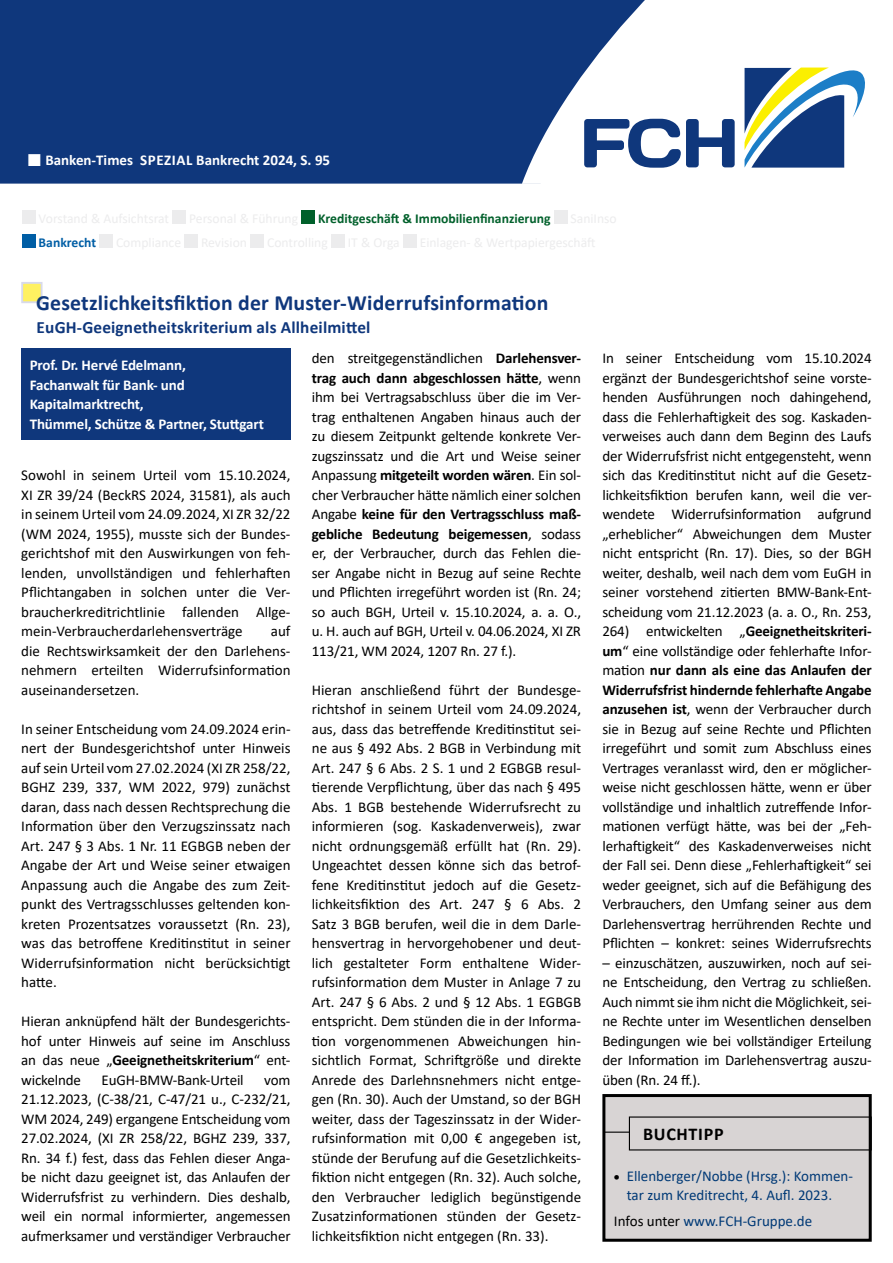
<style>
.page{position:relative;width:893px;height:1263px;background:#fff}
.page>*{position:absolute;margin:0;border:0;box-sizing:border-box;transform-origin:0 0}
.t1{font:700 21.75px "Calibri";letter-spacing:.01em;color:#0f377c}
.t2{font:700 18px "Calibri";letter-spacing:.04em;color:#000}
.t3{font:700 17.25px "Calibri";letter-spacing:.01em;color:#0f377c}
.t4{font:15px/19.5px "Calibri";letter-spacing:-.01em;color:#000;text-align:justify}
.t5{font:700 15px/19.5px "Calibri";letter-spacing:-.01em;color:#fff}
.t6{font:15px/19.5px "Calibri";color:#003976;text-align:center}
.t7{font:700 13.65px "Calibri";color:#00602b}
.t8{font:700 13.65px "Calibri";color:#005ea5}
.s1{font-weight:700}
.s2{color:#000}
</style>
<div class="page">
<div style="left:0;top:0;width:522px;height:184px;background:#0f377c"></div>
<svg style="left:522px;top:0;width:142px;height:184px"></svg>
<svg style="left:584px;top:119px;width:151px;height:49px"></svg>
<svg style="left:744px;top:67px;width:121px;height:101px"></svg>
<div style="left:21px;top:282px;width:22px;height:21px;background:#fff161;border:2px solid #d8daeb"></div>
<div style="left:22px;top:210px;width:14px;height:13px;background:#ececed"></div>
<div style="left:172px;top:210px;width:14px;height:13px;background:#ececed"></div>
<div style="left:301px;top:210px;width:14px;height:13px;background:#00602b"></div>
<div style="left:554px;top:210px;width:13px;height:13px;background:#ececed"></div>
<div style="left:22px;top:234px;width:14px;height:13px;background:#005ea5"></div>
<div style="left:99px;top:234px;width:14px;height:13px;background:#ececed"></div>
<div style="left:184px;top:234px;width:14px;height:13px;background:#ececed"></div>
<div style="left:250px;top:234px;width:14px;height:13px;background:#ececed"></div>
<div style="left:331px;top:234px;width:14px;height:13px;background:#ececed"></div>
<div style="left:403px;top:234px;width:14px;height:13px;background:#ececed"></div>
<div style="left:21px;top:348px;width:270px;height:92px;background:#0f377c"></div>
<div style="left:604px;top:1095px;width:266px;height:145px;background:#d8d4d4"></div>
<div style="left:602px;top:1094px;width:270px;height:148px;border:3px solid #000"></div>
<hr style="left:604px;top:1131px;width:25px;height:2px;background:#000">
<svg style="left:29px;top:154px;width:12px;height:12px"></svg>
<p class="t5" style="left:45px;top:150px;width:286px">Banken-Times SPEZIAL Bankrecht 2024, S. 95</p>
<p class="t8" style="left:39px;top:233px;width:59px">Bankrecht</p>
<p class="t7" style="left:318px;top:209px;width:234px">Kreditgeschäft &amp; Immobilienfinanzierung</p>
<h1 class="t1" style="left:36px;top:287px;width:514px">Gesetzlichkeitsfiktion der Muster-Widerrufsinformation</h1>
<p class="t3" style="left:37px;top:315px;width:335px">EuGH-Geeignetheitskriterium als Allheilmittel</p>
<p class="t5" style="left:30px;top:355px;width:236px">Prof. Dr. Hervé Edelmann,<br>Fachanwalt für Bank- und<br>Kapitalmarktrecht,<br>Thümmel, Schütze &amp; Partner, Stuttgart</p>
<p class="t4" style="left:312px;top:348px;width:271px">den streitgegenständlichen <span class="s1">Darlehensver&shy;trag auch dann abgeschlossen hätte</span>, wenn ihm bei Vertragsabschluss über die im Ver&shy;trag enthaltenen Angaben hinaus auch der zu diesem Zeitpunkt geltende konkrete Ver&shy;zugszinssatz und die Art und Weise seiner Anpassung <span class="s1">mitgeteilt worden wären</span>. Ein sol&shy;cher Verbraucher hätte nämlich einer solchen Angabe <span class="s1">keine für den Vertragsschluss maß&shy;gebliche Bedeutung beigemessen</span>, sodass er, der Verbraucher, durch das Fehlen die&shy;ser Angabe nicht in Bezug auf seine Rechte und Pflichten irregeführt worden ist (Rn. 24; so auch BGH, Urteil v. 15.10.2024, a. a. O., u. H. auch auf BGH, Urteil v. 04.06.2024, XI ZR 113/21, WM 2024, 1207 Rn. 27 f.).</p>
<p class="t4" style="left:312px;top:679px;width:271px">Hieran anschließend führt der Bundesge&shy;richtshof in seinem Urteil vom 24.09.2024, aus, dass das betreffende Kreditinstitut sei&shy;ne aus § 492 Abs. 2 BGB in Verbindung mit Art. 247 § 6 Abs. 2 S. 1 und 2 EGBGB resul&shy;tierende Verpflichtung, über das nach § 495<br>Abs. 1 BGB bestehende Widerrufsrecht zu informieren (sog. Kaskadenverweis), zwar nicht ordnungsgemäß erfüllt hat (Rn. 29).<br>Ungeachtet dessen könne sich das betrof&shy;fene Kreditinstitut jedoch auf die Gesetz&shy;lichkeitsfiktion des Art. 247 § 6 Abs. 2<br>Satz 3 BGB berufen, weil die in dem Darle&shy;hensvertrag in hervorgehobener und deut&shy;lich gestalteter Form enthaltene Wider&shy;rufsinformation dem Muster in Anlage 7 zu Art. 247 § 6 Abs. 2 und § 12 Abs. 1 EGBGB entspricht. Dem stünden die in der Informa&shy;tion vorgenommenen Abweichungen hin&shy;sichtlich Format, Schriftgröße und direkte Anrede des Darlehnsnehmers nicht entge&shy;gen (Rn. 30). Auch der Umstand, so der BGH weiter, dass der Tageszinssatz in der Wider&shy;rufsinformation mit 0,00 € angegeben ist, stünde der Berufung auf die Gesetzlichkeits&shy;fiktion nicht entgegen (Rn. 32). Auch solche, den Verbraucher lediglich begünstigende Zusatzinformationen stünden der Gesetz&shy;lichkeitsfiktion nicht entgegen (Rn. 33).</p>
<p class="t4" style="left:21px;top:465px;width:271px">Sowohl in seinem Urteil vom 15.10.2024, XI ZR 39/24 (BeckRS 2024, 31581), als auch in seinem Urteil vom 24.09.2024, XI ZR 32/22 (WM 2024, 1955), musste sich der Bundes&shy;gerichtshof mit den Auswirkungen von feh&shy;lenden, unvollständigen und fehlerhaften Pflichtangaben in solchen unter die Ver&shy;braucherkreditrichtlinie fallenden Allge&shy;mein-Verbraucherdarlehensverträge</p>
<p class="t4" style="left:21px;top:621px;width:271px;text-indent:250px">auf die Rechtswirksamkeit der den Darlehens&shy;nehmern erteilten Widerrufsinformation auseinandersetzen.</p>
<p class="t4" style="left:21px;top:718px;width:271px">In seiner Entscheidung vom 24.09.2024 erin&shy;nert der Bundesgerichtshof unter Hinweis auf sein Urteil vom 27.02.2024 (XI ZR 258/22, BGHZ 239, 337, WM 2022, 979) zunächst daran, dass nach dessen Rechtsprechung die Information über den Verzugszinssatz nach Art. 247 § 3 Abs. 1 Nr. 11 EGBGB neben der Angabe der Art und Weise seiner etwaigen Anpassung auch die Angabe des zum Zeit&shy;punkt des Vertragsschlusses geltenden kon&shy;kreten Prozentsatzes voraussetzt (Rn. 23), was das betroffene Kreditinstitut in seiner Widerrufsinformation nicht berücksichtigt hatte.</p>
<p class="t4" style="left:21px;top:1011px;width:271px">Hieran anknüpfend hält der Bundesgerichts&shy;hof unter Hinweis auf seine im Anschluss an das neue „<span class="s1">Geeignetheitskriterium</span>“ ent&shy;wickelnde</p>
<p class="t4" style="left:102px;top:1069px;width:144px">EuGH-BMW-Bank-Urteil</p>
<p class="t4" style="left:21px;top:1069px;width:271px;text-indent:243px">vom 21.12.2023, (C-38/21, C-47/21 u., C-232/21, WM 2024, 249) ergangene Entscheidung vom 27.02.2024, (XI ZR 258/22, BGHZ 239, 337, Rn. 34 f.) fest, dass das Fehlen dieser Anga&shy;be nicht dazu geeignet ist, das Anlaufen der Widerrufsfrist zu verhindern. Dies deshalb, weil ein normal informierter, angemessen aufmerksamer und verständiger Verbraucher</p>
<p class="t4" style="left:602px;top:348px;width:271px">In seiner Entscheidung vom 15.10.2024 ergänzt der Bundesgerichtshof seine vorste&shy;henden Ausführungen noch dahingehend, dass die Fehlerhaftigkeit des sog. Kaskaden&shy;verweises auch dann dem Beginn des Laufs der Widerrufsfrist nicht entgegensteht, wenn sich das Kreditinstitut nicht auf die Gesetz&shy;lichkeitsfiktion berufen kann, weil die ver&shy;wendete Widerrufsinformation aufgrund „erheblicher“ Abweichungen dem Muster nicht entspricht (Rn. 17). Dies, so der BGH weiter, deshalb, weil nach dem vom EuGH in seiner vorstehend zitierten BMW-Bank-Ent&shy;scheidung vom 21.12.2023 (a. a. O., Rn. 253, 264) entwickelten „<span class="s1">Geeignetheitskriteri&shy;um</span>“ eine vollständige oder fehlerhafte Infor&shy;mation <span class="s1">nur dann als eine das Anlaufen der Widerrufsfrist hindernde fehlerhafte Angabe anzusehen ist</span>, wenn der Verbraucher durch sie in Bezug auf seine Rechte und Pflichten irregeführt und somit zum Abschluss eines Vertrages veranlasst wird, den er möglicher&shy;weise nicht geschlossen hätte, wenn er über vollständige und inhaltlich zutreffende Infor&shy;mationen verfügt hätte, was bei der „Feh&shy;lerhaftigkeit“ des Kaskadenverweises nicht der Fall sei. Denn diese „Fehlerhaftigkeit“ sei weder geeignet, sich auf die Befähigung des Verbrauchers, den Umfang seiner aus dem Darlehensvertrag herrührenden Rechte und Pflichten – konkret: seines Widerrufsrechts</p>
<p class="t4" style="left:602px;top:952px;width:271px">– einzuschätzen, auszuwirken, noch auf sei&shy;ne Entscheidung, den Vertrag zu schließen.<br>Auch nimmt sie ihm nicht die Möglichkeit, sei&shy;ne Rechte unter im Wesentlichen denselben Bedingungen wie bei vollständiger Erteilung der Information im Darlehensvertrag auszu&shy;üben (Rn. 24 ff.).</p>
<p class="t2" style="left:643px;top:1121px;width:82px">BUCHTIPP</p>
<p class="t6" style="left:614px;top:1165px;width:241px"><span class="s2">•</span> Ellenberger/Nobbe (Hrsg.): Kommen&shy;tar zum Kreditrecht, 4. Aufl. 2023.</p>
<p class="t6" style="left:614px;top:1211px;width:200px"><span class="s2">Infos unter</span> www.FCH-Gruppe.de</p>
</div>
